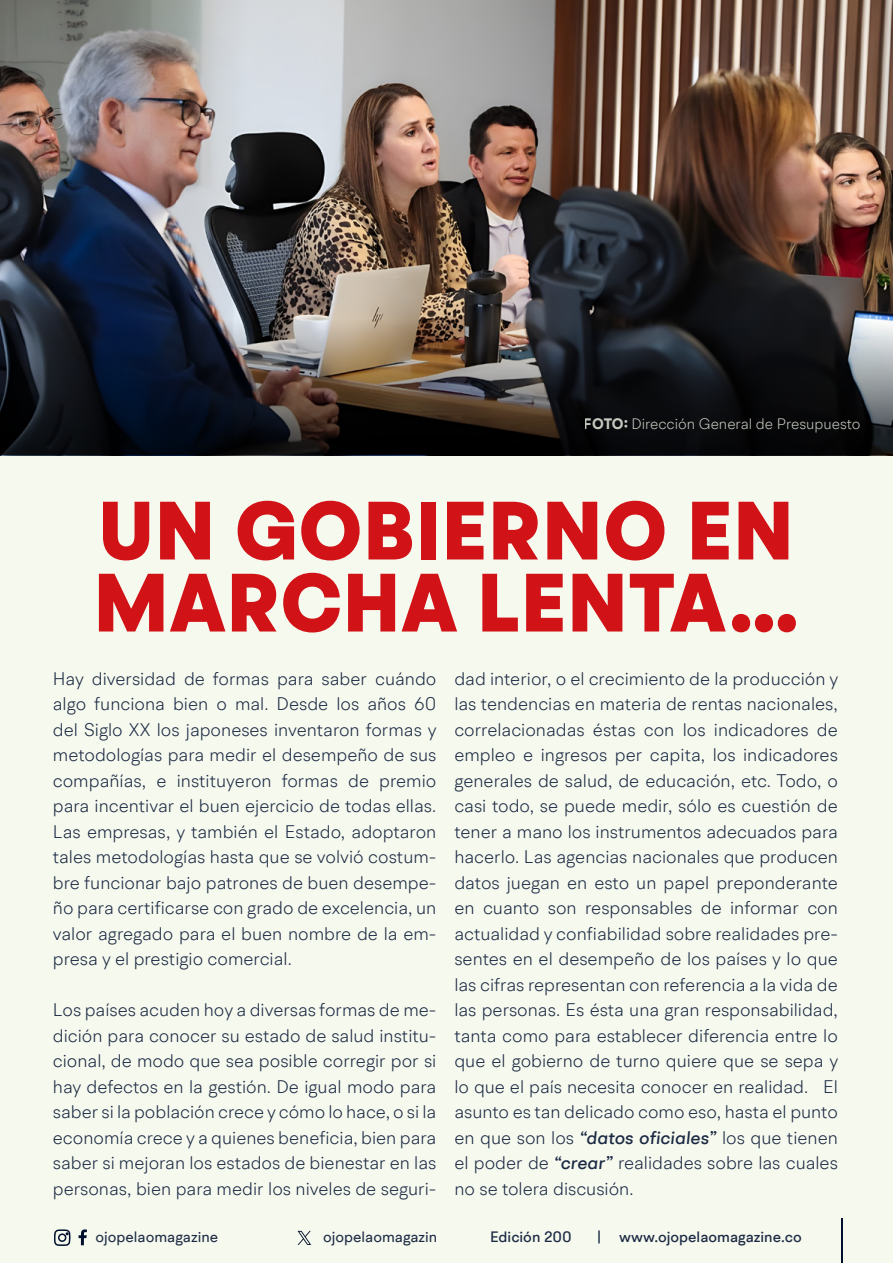
<style>
.page{position:relative;width:893px;height:1263px;background:#f6f9ee}
.page>*{position:absolute;margin:0;border:0;box-sizing:border-box;transform-origin:0 0}
.t1{font:900 82.5px/72px "BR Hendrix";letter-spacing:.01em;color:#d11217}
.t2{font:300 18.15px/25.5px "BR Hendrix";color:#1b2943;text-align:justify}
.t3{font:300 15.15px "BR Hendrix";color:#f5faed}
.t4{font:500 15px "BR Hendrix";color:#1b2943}
.t5{font:15px "BR Hendrix";color:#1b2943}
.s1{font-weight:700}
.s2{font-weight:500;font-style:italic}
</style>
<div class="page">
<svg style="left:79px;top:1229px;width:8px;height:16px"></svg>
<svg style="left:54px;top:1229px;width:17px;height:17px"></svg>
<hr style="left:841px;top:1219px;width:1px;height:44px;background:#000f2b">
<svg style="left:298px;top:1231px;width:13px;height:14px"></svg>
<img style="left:0;top:0;width:893px;height:456px">
<img style="left:0;top:319px;width:893px;height:136px">
<p class="t3" style="left:584px;top:415px;width:278px"><span class="s1">FOTO:</span> Dirección General de Presupuesto</p>
<h1 class="t1" style="left:94px;top:497px;width:707px">UN GOBIERNO EN<br>MARCHA LENTA…</h1>
<p class="t2" style="left:53px;top:666px;width:385px">Hay diversidad de formas para saber cuándo algo funciona bien o mal. Desde los años 60 del Siglo XX los japoneses inventaron formas y metodologías para medir el desempeño de sus compañías, e instituyeron formas de premio para incentivar el buen ejercicio de todas ellas.<br>Las empresas, y también el Estado, adoptaron tales metodologías hasta que se volvió costum&shy;bre funcionar bajo patrones de buen desempe&shy;ño para certificarse con grado de excelencia, un valor agregado para el buen nombre de la em&shy;presa y el prestigio comercial.</p>
<p class="t2" style="left:53px;top:997px;width:385px">Los países acuden hoy a diversas formas de me&shy;dición para conocer su estado de salud institu&shy;cional, de modo que sea posible corregir por si hay defectos en la gestión. De igual modo para saber si la población crece y cómo lo hace, o si la economía crece y a quienes beneficia, bien para saber si mejoran los estados de bienestar en las personas, bien para medir los niveles de seguri-</p>
<p class="t2" style="left:454px;top:666px;width:385px">dad interior, o el crecimiento de la producción y las tendencias en materia de rentas nacionales, correlacionadas éstas con los indicadores de empleo e ingresos per capita, los indicadores generales de salud, de educación, etc. Todo, o casi todo, se puede medir, sólo es cuestión de tener a mano los instrumentos adecuados para hacerlo. Las agencias nacionales que producen datos juegan en esto un papel preponderante en cuanto son responsables de informar con actualidad y confiabilidad sobre realidades pre&shy;sentes en el desempeño de los países y lo que las cifras representan con referencia a la vida de las personas. Es ésta una gran responsabilidad, tanta como para establecer diferencia entre lo que el gobierno de turno quiere que se sepa y lo que el país necesita conocer en realidad. El asunto es tan delicado como eso, hasta el punto en que son los <span class="s2">“datos oficiales”</span> los que tienen el poder de <span class="s2">“crear”</span> realidades sobre las cuales no se tolera discusión.</p>
<p class="t5" style="left:96px;top:1227px;width:124px">ojopelaomagazine</p>
<p class="t5" style="left:323px;top:1227px;width:116px">ojopelaomagazin</p>
<p class="t4" style="left:490px;top:1227px;width:83px">Edición 200</p>
<p class="t4" style="left:597px;top:1227px;width:206px">| www.ojopelaomagazine.co</p>
</div>
